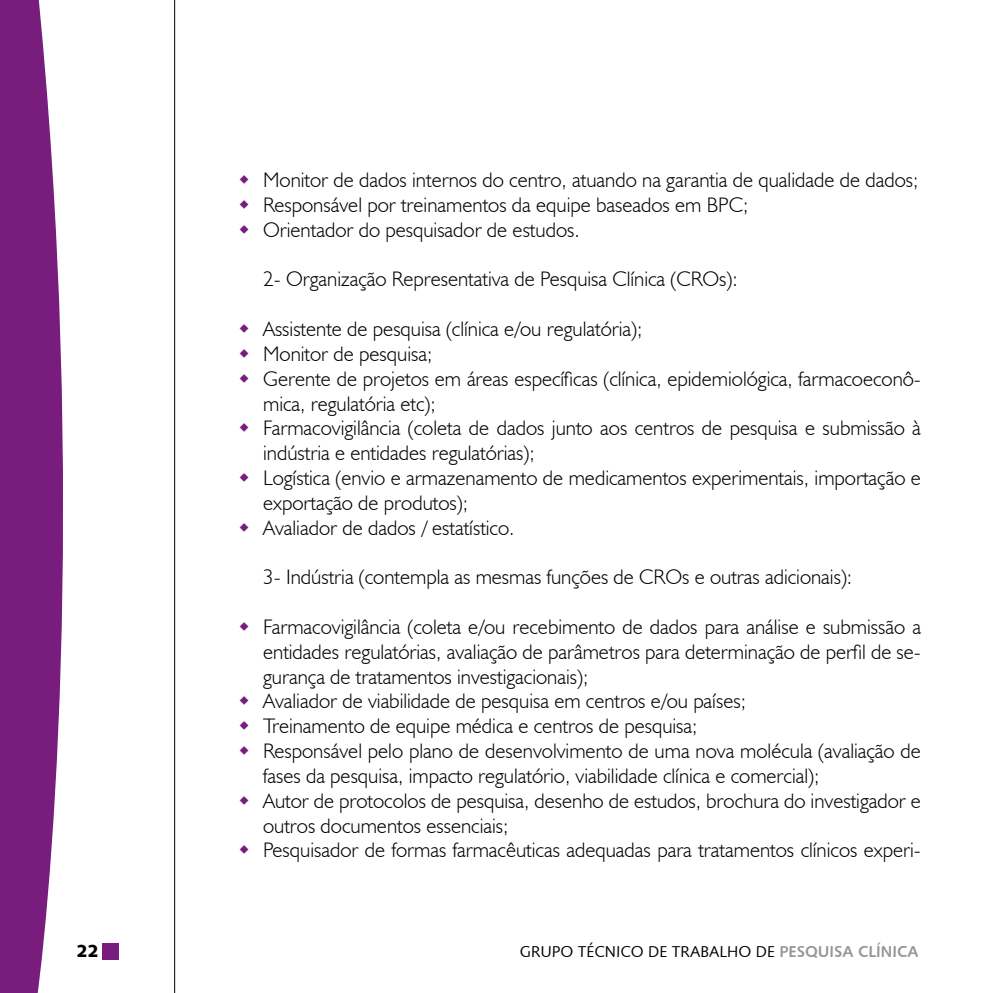
<style>
.page{position:relative;width:993px;height:993px;background:#fff}
.page>*{position:absolute;margin:0;border:0;box-sizing:border-box;transform-origin:0 0}
.t1{font:300 21px/24.8px "Humanist 521 BT";color:#000}
.t2{font:17.5px "Humanist 531 BT Black A";color:#000}
.t3{font:15.75px "Humanist 531 BT Roman A";color:#000}
.s1{font-family:"Humanist 531 BT Bold A";color:#939598}
</style>
<div class="page">
<hr style="left:174px;top:0;width:1px;height:992px;background:#000">
<svg style="left:0;top:0;width:63px;height:992px;background:#87368b"></svg>
<div style="left:103px;top:943px;width:16px;height:16px;background:#781d7d"></div>
<p class="t1" style="left:263px;top:167px;width:656px">Monitor de dados internos do centro, atuando na garantia de qualidade de dados;<br>Responsável por treinamentos da equipe baseados em BPC;<br>Orientador do pesquisador de estudos.</p>
<p class="t1" style="left:263px;top:266px;width:476px">2- Organização Representativa de Pesquisa Clínica (CROs):</p>
<p class="t1" style="left:263px;top:316px;width:659px">Assistente de pesquisa (clínica e/ou regulatória);<br>Monitor de pesquisa;<br>Gerente de projetos em áreas específicas (clínica, epidemiológica, farmacoeconô&shy;mica, regulatória etc);<br>Farmacovigilância (coleta de dados junto aos centros de pesquisa e submissão à indústria e entidades regulatórias);<br>Logística (envio e armazenamento de medicamentos experimentais, importação e exportação de produtos);<br>Avaliador de dados / estatístico.</p>
<p class="t1" style="left:263px;top:564px;width:590px">3- Indústria (contempla as mesmas funções de CROs e outras adicionais):</p>
<p class="t1" style="left:263px;top:613px;width:659px">Farmacovigilância (coleta e/ou recebimento de dados para análise e submissão a entidades regulatórias, avaliação de parâmetros para determinação de perfil de se&shy;gurança de tratamentos investigacionais);<br>Avaliador de viabilidade de pesquisa em centros e/ou países;<br>Treinamento de equipe médica e centros de pesquisa;<br>Responsável pelo plano de desenvolvimento de uma nova molécula (avaliação de fases da pesquisa, impacto regulatório, viabilidade clínica e comercial);<br>Autor de protocolos de pesquisa, desenho de estudos, brochura do investigador e outros documentos essenciais;<br>Pesquisador de formas farmacêuticas adequadas para tratamentos clínicos experi-</p>
<p class="t2" style="left:77px;top:939px;width:23px">22</p>
<p class="t3" style="left:519px;top:940px;width:400px">GRUPO TÉCNICO DE TRABALHO DE <span class="s1">PESQUISA CLÍNICA</span></p>
</div>
